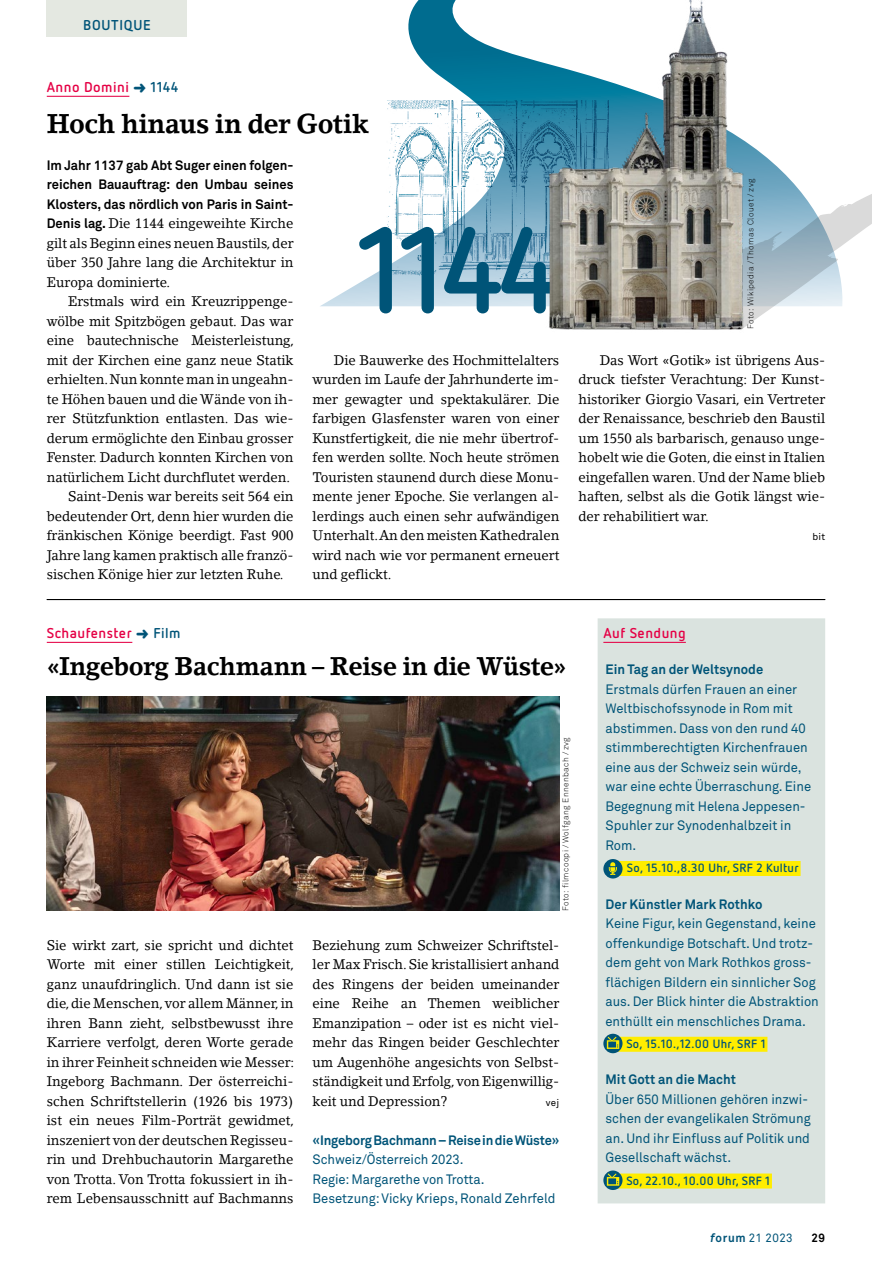
<style>
.page{position:relative;width:872px;height:1263px;background:#fff}
.page>*{position:absolute;margin:0;border:0;box-sizing:border-box;transform-origin:0 0}
.t1{font:700 27px "Lino Letter";letter-spacing:-.015em;color:#000;scale:.96 1}
.t2{font:700 25.5px "Lino Letter";letter-spacing:-.02em;color:#000;scale:.96 1}
.t3{font:700 14.25px "Netto OT";letter-spacing:.035em;color:#e50045}
.t4{font:700 14.25px "Netto OT";letter-spacing:.05em;color:#005478}
.t5{font:13.8px/19.5px "Lino Letter";letter-spacing:-.005em;color:#000;text-align:justify;scale:.96 1}
.t6{font:13.5px/19.5px "Akkurat Pro";color:#005478;scale:.96 1}
.t7{font:700 13.5px/19.5px "Akkurat Pro";color:#000;text-align:justify;scale:.96 1}
.t8{font:700 13.5px "Akkurat Pro";color:#005478;scale:.96 1}
.t9{font:700 12px "Netto OT";letter-spacing:.025em;color:#005478}
.t10{font:12px "Akkurat Pro";letter-spacing:.04em;color:#005478;scale:.96 1}
.t11{font:700 12px "Akkurat Pro";color:#000;scale:.96 1}
.t12{font:9.75px "Akkurat Pro";letter-spacing:.03em;color:#000}
.t13{font:8.25px "Akkurat Light Pro";letter-spacing:.05em;color:#000}
.s1{color:#005478}
.s2{font-family:"Akkurat Pro";font-weight:700;font-size:13.5px}
.s3{font-weight:700;font-style:italic}
.s4{font-weight:700}
</style>
<div class="page">
<div style="left:47px;top:0;width:140px;height:36px;background:#e4e8e1"></div>
<div style="left:598px;top:619px;width:226px;height:584px;background:#dae3df"></div>
<hr style="left:603px;top:642px;width:83px;height:1px;background:#e50045">
<div style="left:612px;top:861px;width:188px;height:15px;background:#ffed00"></div>
<div style="left:612px;top:1037px;width:155px;height:15px;background:#ffed00"></div>
<div style="left:612px;top:1173px;width:160px;height:15px;background:#ffed00"></div>
<div style="left:603px;top:859px;width:19px;height:19px;background:#005478;border-radius:50%"></div>
<svg style="left:609px;top:862px;width:8px;height:13px"></svg>
<svg style="left:603px;top:1034px;width:19px;height:19px"></svg>
<svg style="left:607px;top:1037px;width:12px;height:12px"></svg>
<svg style="left:603px;top:1170px;width:19px;height:20px"></svg>
<svg style="left:607px;top:1173px;width:12px;height:13px"></svg>
<div style="left:597px;top:618px;width:228px;height:585px;border:2px solid #dae3df"></div>
<hr style="left:47px;top:599px;width:778px;height:1px;background:#000">
<hr style="left:47px;top:642px;width:85px;height:1px;background:#e50045">
<img style="left:47px;top:696px;width:512px;height:215px">
<svg style="left:321px;top:0;width:472px;height:306px"></svg>
<hr style="left:47px;top:96px;width:82px;height:1px;background:#e50045">
<svg style="left:750px;top:183px;width:122px;height:140px"></svg>
<svg style="left:359px;top:227px;width:180px;height:86px;background:#77a5bb"></svg>
<img style="left:539px;top:0;width:211px;height:330px">
<p class="t4" style="left:83px;top:16px;width:69px">BOUTIQUE</p>
<p class="t3" style="left:47px;top:78px;width:133px">Anno Domini <span class="s1">➜ 1144</span></p>
<h1 class="t1" style="left:47px;top:107px;width:337px">Hoch hinaus in der Gotik</h1>
<p class="t7" style="left:47px;top:155px;width:258px">Im Jahr 1137 gab Abt Suger einen folgen&shy;reichen Bauauftrag: den Umbau seines Klosters, das nördlich von Paris in Saint-</p>
<p class="t5" style="left:47px;top:214px;width:258px"><span class="s2">Denis lag.</span> Die 1144 eingeweihte Kirche gilt als Beginn eines neuen Baustils, der über 350 Jahre lang die Architektur in Europa dominierte.</p>
<p class="t5" style="left:68px;top:292px;width:236px">Erstmals wird ein Kreuzrippenge-</p>
<p class="t5" style="left:47px;top:311px;width:258px">wölbe mit Spitzbögen gebaut. Das war</p>
<p class="t5" style="left:47px;top:331px;width:259px">eine bautechnische Meisterleistung,</p>
<p class="t5" style="left:47px;top:350px;width:258px">mit der Kirchen eine ganz neue Statik</p>
<p class="t5" style="left:47px;top:370px;width:258px">erhielten. Nun konnte man in ungeahn-</p>
<p class="t5" style="left:47px;top:389px;width:258px">te Höhen bauen und die Wände von ih-</p>
<p class="t5" style="left:47px;top:409px;width:258px">rer Stützfunktion entlasten. Das wie-</p>
<p class="t5" style="left:47px;top:428px;width:258px">derum ermöglichte den Einbau grosser</p>
<p class="t5" style="left:47px;top:448px;width:258px">Fenster. Dadurch konnten Kirchen von</p>
<p class="t5" style="left:47px;top:467px;width:255px">natürlichem Licht durchflutet werden.</p>
<p class="t5" style="left:68px;top:487px;width:236px">Saint- Denis war bereits seit 564 ein</p>
<p class="t5" style="left:47px;top:506px;width:258px">bedeutender Ort, denn hier wurden die</p>
<p class="t5" style="left:47px;top:526px;width:258px">fränkischen Könige beerdigt. Fast 900</p>
<p class="t5" style="left:47px;top:545px;width:258px">Jahre lang kamen praktisch alle franzö-</p>
<p class="t5" style="left:47px;top:565px;width:248px">sischen Könige hier zur letzten Ruhe.</p>
<p class="t13" style="left:745px;top:329px;width:152px;rotate:-90deg">Foto: Wikipedia / Thomas Clouet / zvg</p>
<p class="t5" style="left:313px;top:350px;width:258px;text-indent:21px">Die Bauwerke des Hochmittelalters wurden im Laufe der Jahrhunderte im&shy;mer gewagter und spektakulärer. Die farbigen Glasfenster waren von einer Kunstfertigkeit, die nie mehr übertrof&shy;fen werden sollte. Noch heute strömen Touristen staunend durch diese Monu&shy;mente jener Epoche. Sie verlangen al&shy;lerdings auch einen sehr aufwändigen Unterhalt. An den meisten Kathedralen wird nach wie vor permanent erneuert und geflickt.</p>
<p class="t5" style="left:578px;top:350px;width:258px;text-indent:21px">Das Wort «Gotik» ist übrigens Aus&shy;druck tiefster Verachtung: Der Kunst&shy;historiker Giorgio Vasari, ein Vertreter der Renaissance, beschrieb den Baustil um 1550 als barbarisch, genauso unge&shy;hobelt wie die Goten, die einst in Italien eingefallen waren. Und der Name blieb haften, selbst als die Gotik längst wie&shy;der rehabilitiert war.</p>
<p class="t12" style="left:812px;top:531px;width:14px">bit</p>
<p class="t3" style="left:47px;top:624px;width:135px">Schaufenster <span class="s1">➜ Film</span></p>
<h2 class="t2" style="left:47px;top:651px;width:543px">«Ingeborg Bachmann – Reise in die Wüste»</h2>
<p class="t5" style="left:47px;top:935px;width:259px">Sie wirkt zart, sie spricht und dichtet Worte mit einer stillen Leichtigkeit, ganz unaufdringlich. Und dann ist sie die, die Menschen, vor allem Männer, in ihren Bann zieht, selbstbewusst ihre Karriere verfolgt, deren Worte gerade in ihrer Feinheit schneiden wie Messer:<br>Ingeborg Bachmann. Der österreichi&shy;schen Schriftstellerin (1926 bis 1973) ist ein neues Film- Porträt gewidmet, inszeniert von der deutschen Regisseu&shy;rin und Drehbuchautorin Margarethe von Trotta. Von Trotta fokussiert in ih&shy;rem Lebensausschnitt auf Bachmanns</p>
<p class="t13" style="left:560px;top:911px;width:175px;rotate:-90deg">Foto: filmcoopi / Wolfgang Ennenbach / zvg</p>
<p class="t5" style="left:313px;top:935px;width:258px">Beziehung zum Schweizer Schriftstel&shy;ler Max Frisch. Sie kristallisiert anhand des Ringens der beiden umeinander eine Reihe an Themen weiblicher Emanzipation – oder ist es nicht viel&shy;mehr das Ringen beider Geschlechter um Augenhöhe angesichts von Selbst&shy;ständigkeit und Erfolg, von Eigenwillig&shy;keit und Depression?</p>
<p class="t12" style="left:546px;top:1097px;width:15px">vej</p>
<p class="t8" style="left:313px;top:1132px;width:258px">«Ingeborg Bachmann – Reise in die Wüste»</p>
<p class="t6" style="left:313px;top:1150px;width:254px">Schweiz/Österreich 2023.<br>Regie: Margarethe von Trotta.<br>Besetzung: Vicky Krieps, Ronald Zehrfeld</p>
<p class="t3" style="left:603px;top:624px;width:84px">Auf Sendung</p>
<p class="t8" style="left:605px;top:661px;width:166px">Ein Tag an der Weltsynode</p>
<p class="t6" style="left:605px;top:680px;width:216px">Erstmals dürfen Frauen an einer<br>Weltbischofssynode in Rom mit abstimmen. Dass von den rund 40 stimmberechtigten Kirchenfrauen eine aus der Schweiz sein würde, war eine echte Überraschung. Eine<br>Begegnung mit Helena Jeppesen-<br>Spuhler zur Synodenhalbzeit in<br>Rom.</p>
<p class="t9" style="left:627px;top:860px;width:173px">So, 15.10.,8.30 Uhr, SRF 2 Kultur</p>
<p class="t8" style="left:605px;top:895px;width:165px">Der Künstler Mark Rothko</p>
<p class="t6" style="left:605px;top:914px;width:224px">Keine Figur, kein Gegenstand, keine offenkundige Botschaft. Und trotz&shy;dem geht von Mark Rothkos gross&shy;flächigen Bildern ein sinnlicher Sog aus. Der Blick hinter die Abstraktion enthüllt ein menschliches Drama.</p>
<p class="t9" style="left:626px;top:1036px;width:141px">So, 15.10.,12.00 Uhr, SRF 1</p>
<p class="t8" style="left:605px;top:1071px;width:137px">Mit Gott an die Macht</p>
<p class="t6" style="left:605px;top:1090px;width:215px">Über 650 Millionen gehören inzwi&shy;schen der evangelikalen Strömung an. Und ihr Einfluss auf Politik und<br>Gesellschaft wächst.</p>
<p class="t9" style="left:626px;top:1173px;width:145px">So, 22.10., 10.00 Uhr, SRF 1</p>
<p class="t10" style="left:710px;top:1231px;width:87px"><span class="s3">f</span><span class="s4">orum</span> 21 2023</p>
<p class="t11" style="left:811px;top:1231px;width:16px">29</p>
</div>
